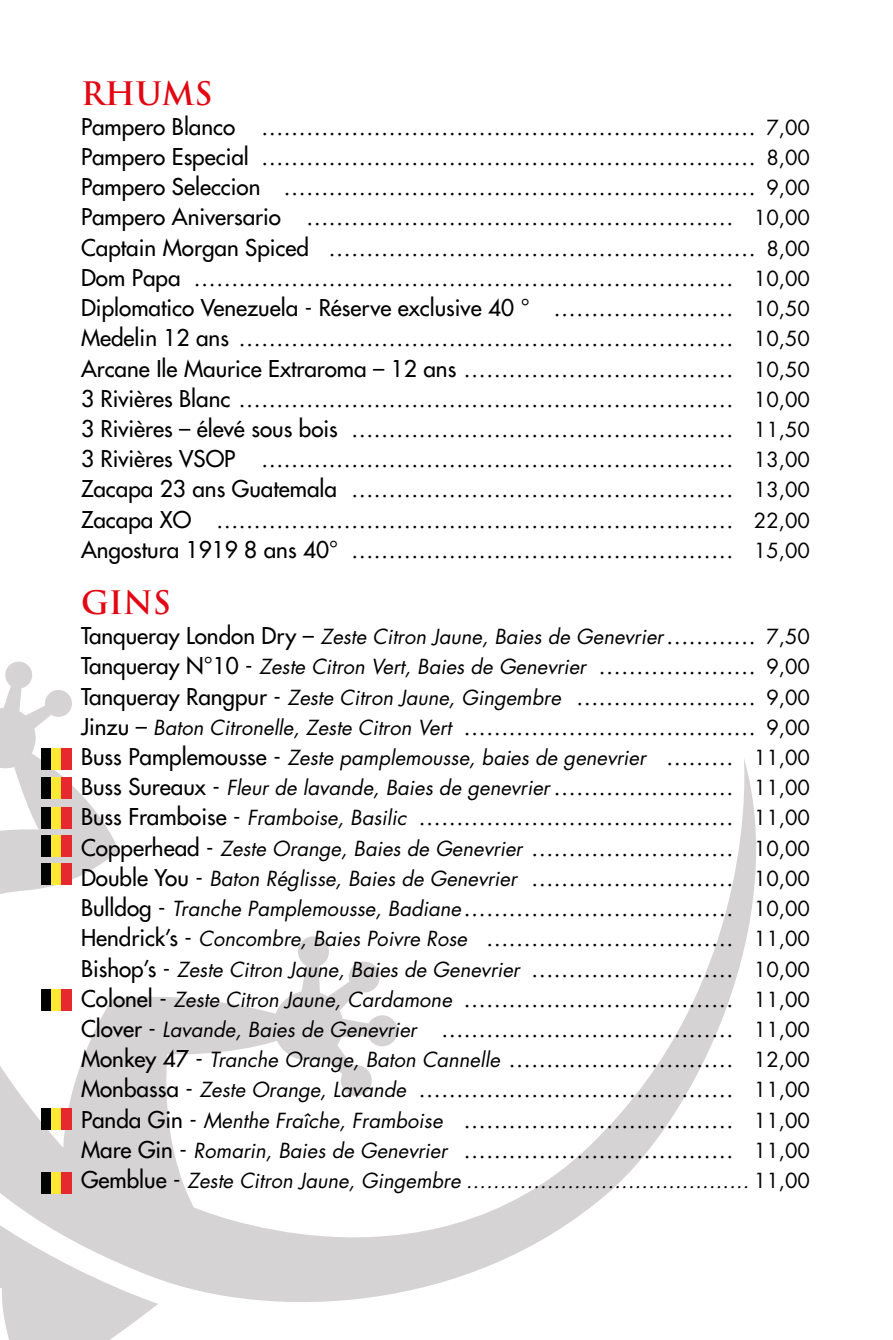
<style>
.page{position:relative;width:893px;height:1340px;background:#fff}
.page>*{position:absolute;margin:0;border:0;box-sizing:border-box;transform-origin:0 0}
.t1{font:700 31.5px "Trajan Pro";color:#e30613}
.t2{font:22.5px/30.2px "Futura";color:#000;text-align:justify}
.t3{font:italic 20.25px/30.2px "Futura";color:#000;text-align:justify}
.s1{font-size:20.25px}
.s2{font-style:normal;font-size:22.5px}
.s3{font-style:normal}
.s4{font-style:italic;font-size:20.25px}
</style>
<div class="page">
<svg style="left:348px;top:759px;width:408px;height:541px"></svg>
<svg style="left:0;top:661px;width:348px;height:678px"></svg>
<div style="left:41px;top:834px;width:10px;height:22px;background:#010202"></div>
<div style="left:51px;top:834px;width:11px;height:22px;background:#ffe935"></div>
<div style="left:62px;top:834px;width:10px;height:22px;background:#e6292e"></div>
<div style="left:41px;top:747px;width:10px;height:22px;background:#010202"></div>
<div style="left:51px;top:747px;width:11px;height:22px;background:#ffe935"></div>
<div style="left:62px;top:747px;width:10px;height:22px;background:#e6292e"></div>
<div style="left:41px;top:777px;width:10px;height:22px;background:#010202"></div>
<div style="left:51px;top:777px;width:11px;height:22px;background:#ffe935"></div>
<div style="left:62px;top:777px;width:10px;height:22px;background:#e6292e"></div>
<div style="left:41px;top:806px;width:10px;height:22px;background:#010202"></div>
<div style="left:51px;top:806px;width:11px;height:22px;background:#ffe935"></div>
<div style="left:62px;top:806px;width:10px;height:22px;background:#e6292e"></div>
<div style="left:41px;top:1107px;width:10px;height:22px;background:#010202"></div>
<div style="left:51px;top:1107px;width:11px;height:22px;background:#ffe935"></div>
<div style="left:62px;top:1107px;width:10px;height:22px;background:#e6292e"></div>
<div style="left:41px;top:862px;width:10px;height:22px;background:#010202"></div>
<div style="left:51px;top:862px;width:11px;height:22px;background:#ffe935"></div>
<div style="left:62px;top:862px;width:10px;height:22px;background:#e6292e"></div>
<div style="left:41px;top:1171px;width:10px;height:22px;background:#010202"></div>
<div style="left:51px;top:1171px;width:11px;height:22px;background:#ffe935"></div>
<div style="left:62px;top:1171px;width:10px;height:22px;background:#e6292e"></div>
<div style="left:41px;top:989px;width:10px;height:22px;background:#010202"></div>
<div style="left:51px;top:989px;width:11px;height:22px;background:#ffe935"></div>
<div style="left:62px;top:989px;width:10px;height:22px;background:#e6292e"></div>
<h1 class="t1" style="left:81px;top:74px;width:133px">RHUMS</h1>
<p class="t2" style="left:81px;top:111px;width:731px">Pampero Blanco ………………………………………………………… <span class="s1">7,00<br></span>Pampero Especial ………………………………………………………… <span class="s1">8,00<br></span>Pampero Seleccion ……………………………………………………… <span class="s1">9,00<br></span>Pampero Aniversario ………………………………………………… <span class="s1">10,00<br></span>Captain Morgan Spiced ………………………………………………… <span class="s1">8,00<br></span>Dom Papa ……………………………………………………………… <span class="s1">10,00<br></span>Diplomatico Venezuela - Réserve exclusive 40 ° …………………… <span class="s1">10,50<br></span>Medelin 12 ans ………………………………………………………… <span class="s1">10,50<br></span>Arcane Ile Maurice Extraroma – 12 ans ……………………………… <span class="s1">10,50<br></span>3 Rivières Blanc ………………………………………………………… <span class="s1">10,00<br></span>3 Rivières – élevé sous bois …………………………………………… <span class="s1">11,50<br></span>3 Rivières VSOP ……………………………………………………… <span class="s1">13,00<br></span>Zacapa 23 ans Guatemala …………………………………………… <span class="s1">13,00<br></span>Zacapa XO …………………………………………………………… <span class="s1">22,00<br></span>Angostura 1919 8 ans 40° …………………………………………… <span class="s1">15,00</span></p>
<h1 class="t1" style="left:81px;top:583px;width:92px">GINS</h1>
<p class="t3" style="left:81px;top:621px;width:731px"><span class="s2">Tanqueray London Dry –</span> Zeste Citron Jaune, Baies de Genevrier<span class="s2">…………</span> <span class="s3">7,50<br></span><span class="s2">Tanqueray N°10 -</span> Zeste Citron Vert, Baies de Genevrier <span class="s2">…………………</span> <span class="s3">9,00<br></span><span class="s2">Tanqueray Rangpur -</span> Zeste Citron Jaune, Gingembre <span class="s2">……………………</span> <span class="s3">9,00<br></span><span class="s2">Jinzu –</span> Baton Citronelle, Zeste Citron Vert <span class="s2">…………………………………</span> <span class="s3">9,00<br></span><span class="s2">Buss Pamplemousse -</span> Zeste pamplemousse, baies de genevrier <span class="s2">………</span> <span class="s3">11,00<br></span><span class="s2">Buss Sureaux -</span> Fleur de lavande, Baies de genevrier <span class="s2">……………………</span> <span class="s3">11,00</span></p>
<p class="t2" style="left:81px;top:802px;width:731px">Buss Framboise - <span class="s4">Framboise, Basilic</span> …………………………………… <span class="s1">11,00</span></p>
<p class="t3" style="left:81px;top:832px;width:731px"><span class="s2">Copperhead -</span> Zeste Orange, Baies de Genevrier <span class="s2">………………………</span> <span class="s3">10,00<br></span><span class="s2">Double You -</span> Baton Réglisse, Baies de Genevrier <span class="s2">………………………</span> <span class="s3">10,00<br></span><span class="s2">Bulldog -</span> Tranche Pamplemousse, Badiane<span class="s2">………………………………</span> <span class="s3">10,00<br></span><span class="s2">Hendrick’s -</span> Concombre, Baies Poivre Rose <span class="s2">……………………………</span> <span class="s3">11,00<br></span><span class="s2">Bishop’s -</span> Zeste Citron Jaune, Baies de Genevrier <span class="s2">………………………</span> <span class="s3">10,00<br></span><span class="s2">Colonel -</span> Zeste Citron Jaune, Cardamone <span class="s2">………………………………</span> <span class="s3">11,00<br></span><span class="s2">Clover -</span> Lavande, Baies de Genevrier <span class="s2">…………………………………</span> <span class="s3">11,00<br></span><span class="s2">Monkey 47 -</span> Tranche Orange, Baton Cannelle <span class="s2">…………………………</span> <span class="s3">12,00</span></p>
<p class="t2" style="left:81px;top:1073px;width:731px">Monbassa - <span class="s4">Zeste Orange, Lavande</span> …………………………………… <span class="s1">11,00</span></p>
<p class="t3" style="left:81px;top:1104px;width:731px"><span class="s2">Panda Gin -</span> Menthe Fraîche, Framboise <span class="s2">………………………………</span> <span class="s3">11,00<br></span><span class="s2">Mare Gin -</span> Romarin, Baies de Genevrier <span class="s2">………………………………</span> <span class="s3">11,00<br></span><span class="s2">Gemblue -</span> Zeste Citron Jaune, Gingembre …………………………………… <span class="s3">11,00</span></p>
</div>
